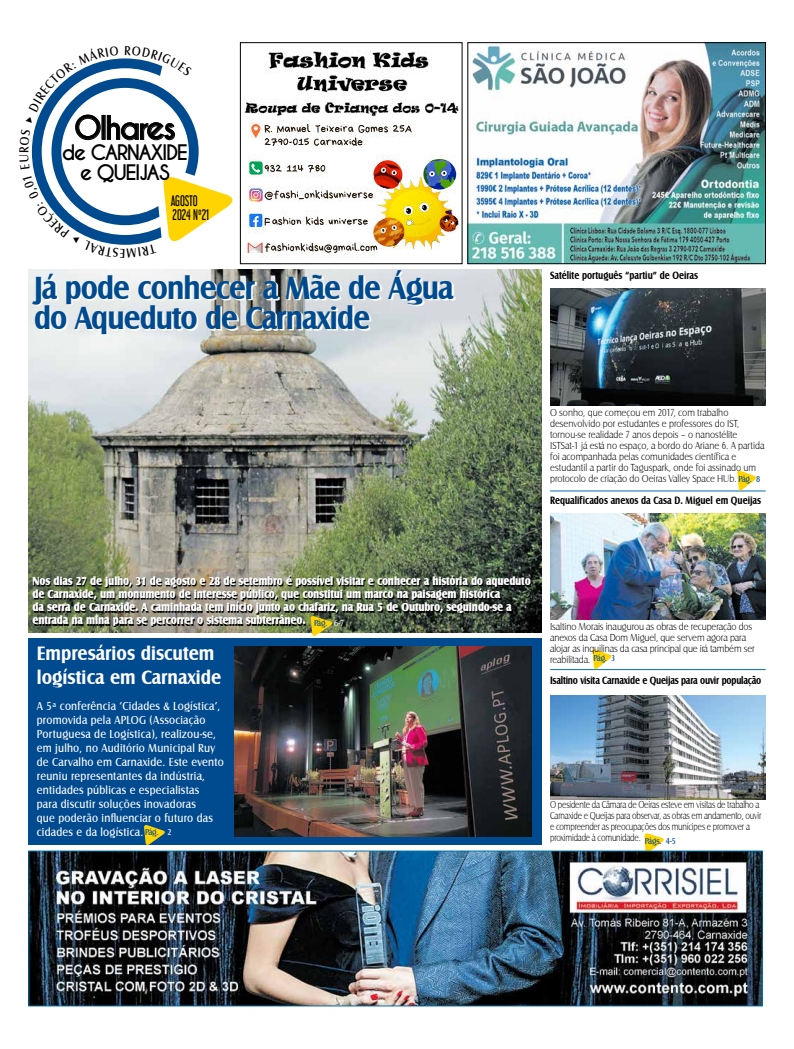
<style>
.page{position:relative;width:794px;height:1049px;background:#fff}
.page>*{position:absolute;margin:0;border:0;box-sizing:border-box;transform-origin:0 0}
.t1{font:700 33px/30px "Castle T";letter-spacing:-.03em;color:#004a8f;scale:.9 1}
.t2{font:700 30.6px "Caviar Dreams";letter-spacing:-.075em;color:#000}
.t3{font:700 20.1px/20.1px "Caviar Dreams";letter-spacing:-.075em;color:#000;text-align:center}
.t4{font:700 20px/24px "Castle T";color:#fff;scale:.9 1}
.t5{font:13.4px/13.4px "Libel Suit Rg";color:#000;scale:.9 1}
.t6{font:12px/14px "Castle T";letter-spacing:.02em;color:#fff;scale:.9 1}
.t7{font:12px/13px "Castle T Ultr";letter-spacing:-.02em;color:#fff;scale:.85 1}
.t8{font:700 11px "Castle T";color:#000;scale:.8 1}
.t9{font:700 11px "Castle T";letter-spacing:-.02em;color:#000;scale:.8 1}
.t10{font:10.5px/11px "Castle T Ligh";letter-spacing:-.01em;color:#000;scale:.9 1}
.t11{font:10.5px/11px "Castle T Ligh";letter-spacing:-.01em;color:#000;scale:.8 1}
.t12{font:9px "Castle T";letter-spacing:-.02em;color:#004a8f;scale:.9 1}
.s1{font-size:9px;color:#004a8f}
.s2{font-size:9px}
</style>
<div class="page">
<img style="left:28px;top:270px;width:513px;height:363px">
<svg style="left:34px;top:272px;width:421px;height:64px"></svg>
<img style="left:34px;top:577px;width:497px;height:50px">
<svg style="left:310px;top:615px;width:24px;height:21px"></svg>
<div style="left:28px;top:638px;width:513px;height:207px;background:#004a8f"></div>
<svg style="left:144px;top:825px;width:21px;height:20px"></svg>
<img style="left:234px;top:646px;width:297px;height:190px">
<hr style="left:550px;top:669px;width:215px;height:1px;background:#0072b1">
<hr style="left:550px;top:490px;width:215px;height:1px;background:#0072b1">
<img style="left:470px;top:45px;width:293px;height:217px">
<div style="left:468px;top:43px;width:297px;height:221px;border:1px solid #000"></div>
<img style="left:243px;top:50px;width:217px;height:208px">
<div style="left:240px;top:43px;width:222px;height:221px;border:1px solid #000"></div>
<svg style="left:592px;top:649px;width:21px;height:22px"></svg>
<svg style="left:737px;top:470px;width:21px;height:22px"></svg>
<svg style="left:644px;top:833px;width:20px;height:17px"></svg>
<img style="left:550px;top:513px;width:215px;height:107px">
<img style="left:550px;top:288px;width:215px;height:117px">
<img style="left:30px;top:852px;width:731px;height:152px">
<div style="left:28px;top:850px;width:735px;height:156px;border:1px solid #0072b1"></div>
<img style="left:550px;top:695px;width:215px;height:105px">
<svg style="left:31px;top:58px;width:202px;height:187px"></svg>
<h2 class="t2" style="left:74px;top:115px;width:104px">Olhares</h2>
<h3 class="t3" style="left:62px;top:143px;width:128px">de CARNAXIDE e QUEIJAS</h3>
<p class="t5" style="left:171px;top:195px;width:44px">AGOSTO<br>2024 Nº21</p>
<h1 class="t1" style="left:34px;top:273px;width:468px">Já pode conhecer a Mãe de Água do Aqueduto de Carnaxide</h1>
<p class="t8" style="left:550px;top:269px;width:186px">Satélite português “partiu” de Oeiras</p>
<p class="t10" style="left:550px;top:408px;width:240px">O sonho, que começou em 2017, com trabalho desenvolvido por estudantes e professores do IST, tornou-se realidade 7 anos depois – o nanostélite ISTSat-1 já está no espaço, a bordo do Ariane 6. A partida foi acompanhada pelas comunidades científica e estudantil a partir do Taguspark, onde foi assinado um protocolo de criação do Oeiras Valley Space HUb.</p>
<p class="t12" style="left:738px;top:474px;width:26px">Pág. 8</p>
<p class="t8" style="left:550px;top:494px;width:265px">Requalificados anexos da Casa D. Miguel em Queijas</p>
<p class="t7" style="left:33px;top:575px;width:587px">Nos dias 27 de julho, 31 de agosto e 28 de setembro é possível visitar e conhecer a história do aqueduto de Carnaxide, um monumento de interesse público, que constitui um marco na paisagem histórica<br>da serra de Carnaxide. A caminhada tem início junto ao chafariz, na Rua 5 de Outubro, seguindo-se a entrada na mina para se percorrer o sistema subterrâneo. <sub>Pág.</sub> <sub>6-7</sub></p>
<h3 class="t4" style="left:37px;top:641px;width:206px">Empresários discutem logística em Carnaxide</h3>
<p class="t6" style="left:37px;top:698px;width:209px">A 5ª conferência ‘Cidades &amp; Logística’, promovida pela APLOG (Associação Portuguesa de Logística), realizou-se, em julho, no Auditório Municipal Ruy de Carvalho em Carnaxide. Este evento reuniu representantes da indústria, entidades públicas e especialistas<br>para discutir soluções inovadoras<br>que poderão influenciar o futuro das cidades e da logística. <span class="s1">Pág.</span> <span class="s2">2</span></p>
<p class="t10" style="left:550px;top:622px;width:229px">Isaltino Morais inaugurou as obras de recuperação dos anexos da Casa Dom Miguel, que servem agora para alojar as inquilinas da casa principal que irá também ser reabilitada.</p>
<p class="t12" style="left:593px;top:653px;width:26px">Pág. 3</p>
<p class="t9" style="left:550px;top:674px;width:266px">Isaltino visita Carnaxide e Queijas para ouvir população</p>
<p class="t11" style="left:550px;top:800px;width:266px">O pesidente da Câmara de Oeiras esteve em visitas de trabalho a Carnaxide e Queijas para observar, as obras em andamento, ouvir e compreender as preocupações dos munícipes e promover a proximidade à comunidade.</p>
<p class="t12" style="left:645px;top:836px;width:36px">Págs. 4-5</p>
</div>
